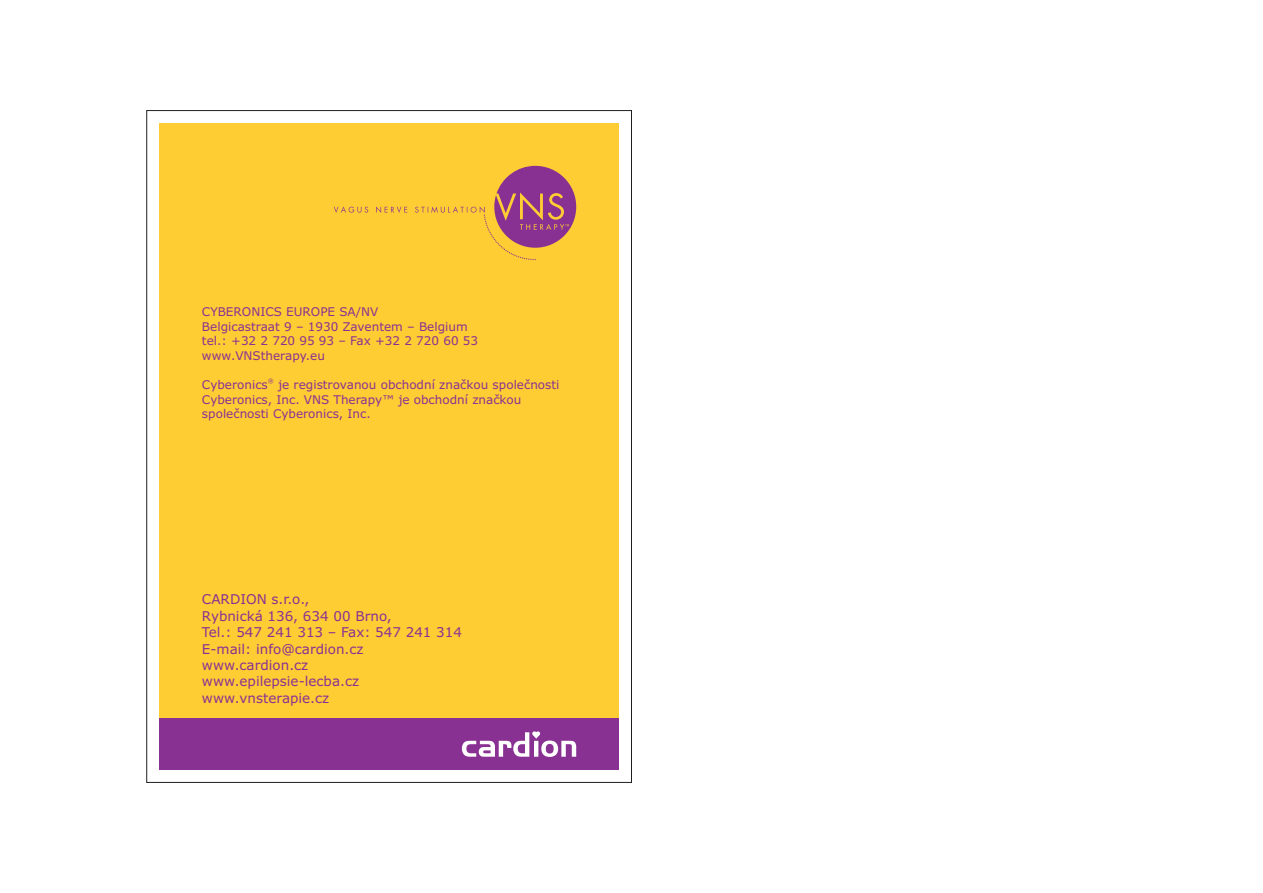
<style>
.page{position:relative;width:1263px;height:893px;background:#fff}
.page>*{position:absolute;margin:0;border:0;box-sizing:border-box;transform-origin:0 0}
.t1{font:13.5px/16.4px "Verdana";color:#893193}
.t2{font:12px/14.5px "Verdana";color:#893193}
.t3{font:6px "Verdana";color:#893193}
</style>
<div class="page">
<div style="left:159px;top:123px;width:460px;height:647px;background:#fecd33"></div>
<div style="left:159px;top:719px;width:460px;height:51px;background:#893193"></div>
<svg style="left:462px;top:731px;width:114px;height:26px"></svg>
<svg style="left:334px;top:166px;width:242px;height:94px"></svg>
<p class="t2" style="left:202px;top:305px;width:278px">CYBERONICS EUROPE SA/NV<br>Belgicastraat 9 – 1930 Zaventem – Belgium tel.: +32 2 720 95 93 – Fax +32 2 720 60 53 www.VNStherapy.eu</p>
<p class="t3" style="left:268px;top:378px;width:7px">®</p>
<p class="t2" style="left:202px;top:378px;width:359px">Cyberonics je registrovanou obchodní značkou společnosti<br>Cyberonics, Inc. VNS Therapy™ je obchodní značkou společnosti Cyberonics, Inc.</p>
<p class="t1" style="left:202px;top:592px;width:262px">CARDION s.r.o.,<br>Rybnická 136, 634 00 Brno,<br>Tel.: 547 241 313 – Fax: 547 241 314<br>E-mail: info@cardion.cz www.cardion.cz www.epilepsie-lecba.cz www.vnsterapie.cz</p>
</div>
